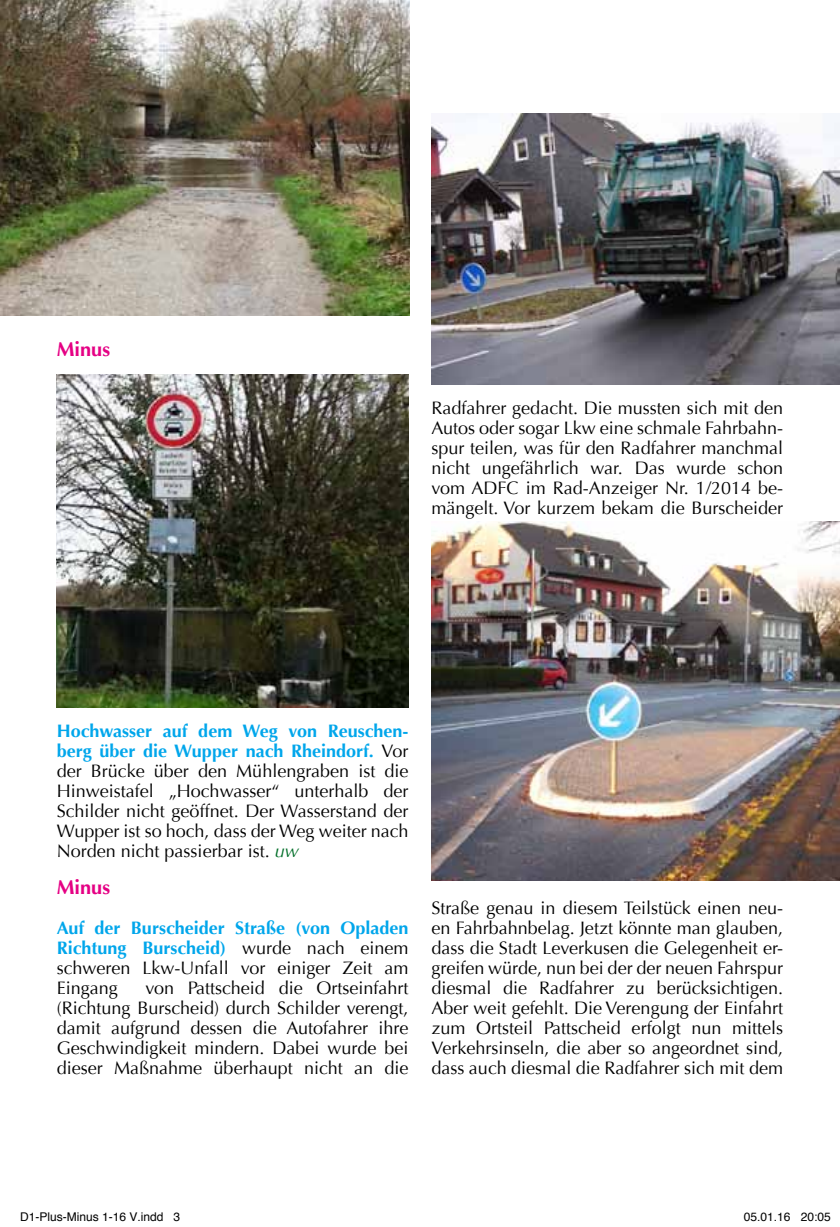
<style>
.page{position:relative;width:840px;height:1227px;background:#fff}
.page>*{position:absolute;margin:0;border:0;box-sizing:border-box;transform-origin:0 0}
.Brot{font:700 20px "Optima";color:#e50084}
.Brot-2{font:18px/20px "Optima";color:#000;text-align:justify}
.t1{font:12px "Helvetica";color:#000}
.s1{font-weight:700;color:#00a6eb}
.s2{font-style:italic;color:#006e28}
</style>
<div class="page">
<img style="left:0;top:0;width:409px;height:316px">
<img style="left:57px;top:374px;width:351px;height:333px">
<img style="left:431px;top:113px;width:408px;height:271px">
<img style="left:431px;top:522px;width:408px;height:358px">
<p class="Brot" style="left:57px;top:338px;width:55px">Minus</p>
<p class="Brot-2" style="left:431px;top:398px;width:353px">Radfahrer gedacht. Die mussten sich mit den Autos oder sogar Lkw eine schmale Fahrbahn&shy;spur teilen, was für den Radfahrer manchmal nicht ungefährlich war. Das wurde schon vom ADFC im Rad-Anzeiger Nr. 1/2014 be&shy;mängelt. Vor kurzem bekam die Burscheider</p>
<p class="Brot-2" style="left:57px;top:720px;width:353px"><span class="s1">Hochwasser auf dem Weg von Reuschen&shy;berg über die Wupper nach Rheindorf.</span> Vor der Brücke über den Mühlengraben ist die Hinweistafel „Hochwasser“ unterhalb der Schilder nicht geöffnet. Der Wasserstand der Wupper ist so hoch, dass der Weg weiter nach Norden nicht passierbar ist. <span class="s2">uw</span></p>
<p class="Brot" style="left:57px;top:875px;width:55px">Minus</p>
<p class="Brot-2" style="left:57px;top:918px;width:353px"><span class="s1">Auf der Burscheider Straße (von Opladen Richtung Burscheid)</span> wurde nach einem schweren Lkw-Unfall vor einiger Zeit am Eingang</p>
<p class="Brot-2" style="left:57px;top:978px;width:353px;text-indent:88px">von Pattscheid die Ortseinfahrt (Richtung Burscheid) durch Schilder verengt, damit aufgrund dessen die Autofahrer ihre Geschwindigkeit mindern. Dabei wurde bei dieser Maßnahme überhaupt nicht an die</p>
<p class="Brot-2" style="left:431px;top:898px;width:353px">Straße genau in diesem Teilstück einen neu&shy;en Fahrbahnbelag. Jetzt könnte man glauben, dass die Stadt Leverkusen die Gelegenheit er&shy;greifen würde, nun bei der der neuen Fahrspur diesmal die Radfahrer zu berücksichtigen.<br>Aber weit gefehlt. Die Verengung der Einfahrt zum Ortsteil Pattscheid erfolgt nun mittels Verkehrsinseln, die aber so angeordnet sind, dass auch diesmal die Radfahrer sich mit dem</p>
<p class="t1" style="left:20px;top:1207px;width:162px">D1-Plus-Minus 1-16 V.indd 3</p>
<p class="t1" style="left:743px;top:1207px;width:88px">05.01.16 20:05</p>
</div>
